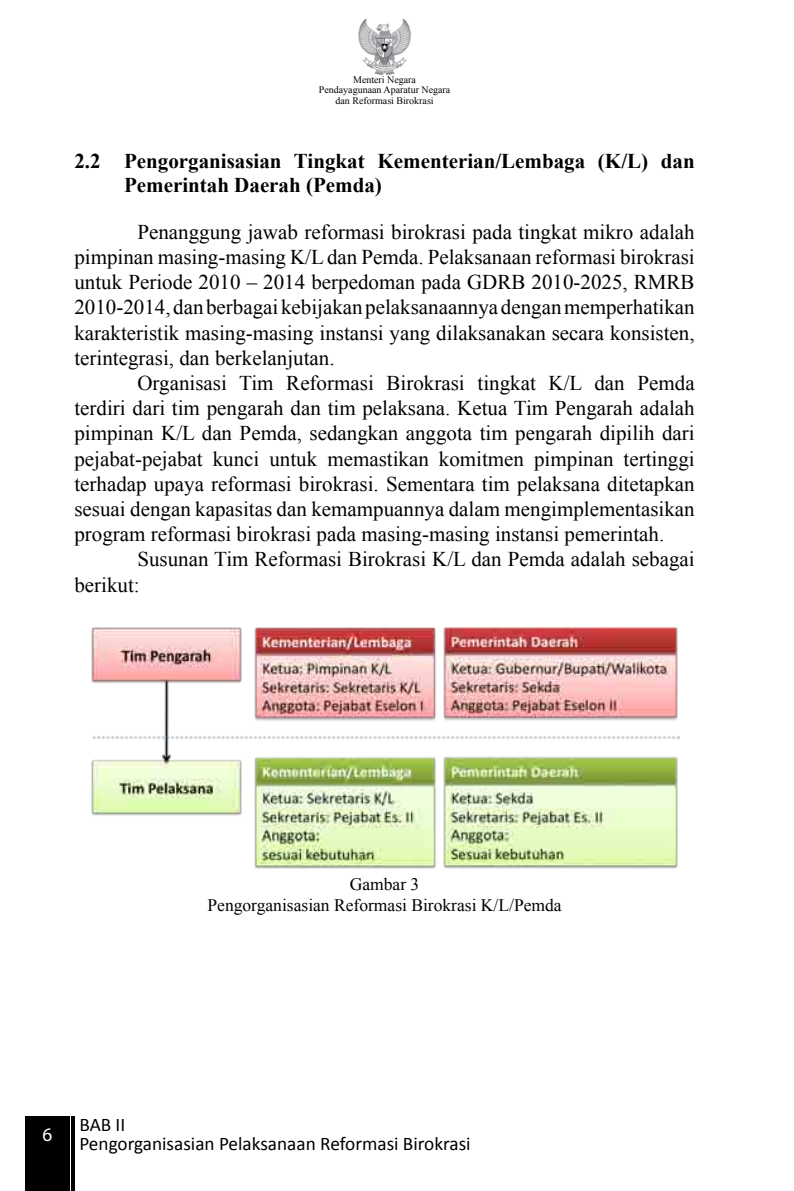
<style>
.page{position:relative;width:794px;height:1191px;background:#fff}
.page>*{position:absolute;margin:0;border:0;box-sizing:border-box;transform-origin:0 0}
.t1{font:21px/25.2px "Times New Roman";color:#000;text-align:justify}
.t2{font:700 21px/24.2px "Times New Roman";color:#000}
.t3{font:19.25px/19.2px "Calibri";color:#000}
.t4{font:19.25px "Myriad Pro";color:#fff}
.t5{font:17.5px/21px "Times New Roman";color:#000;text-align:center}
.t6{font:9.97px/10.2px "Times New Roman";color:#000;text-align:center}
</style>
<div class="page">
<img style="left:358px;top:19px;width:53px;height:57px">
<div style="left:25px;top:1116px;width:45px;height:75px;background:#000"></div>
<hr style="left:71px;top:1116px;width:3px;height:75px;background:#000">
<img style="left:91px;top:627px;width:588px;height:242px">
<p class="t6" style="left:319px;top:75px;width:133px">Menteri Negara<br>Pendayagunaan Aparatur Negara dan Reformasi Birokrasi</p>
<p class="t2" style="left:124px;top:149px;width:572px;text-indent:-50px">2.2 Pengorganisasian Tingkat Kementerian/Lembaga (K/L) dan<br>Pemerintah Daerah (Pemda)</p>
<p class="t1" style="left:74px;top:219px;width:622px;text-indent:63px">Penanggung jawab reformasi birokrasi pada tingkat mikro adalah pimpinan masing-masing K/L dan Pemda. Pelaksanaan reformasi birokrasi untuk Periode 2010 – 2014 berpedoman pada GDRB 2010-2025, RMRB 2010-2014, dan berbagai kebijakan pelaksanaannya dengan memperhatikan karakteristik masing-masing instansi yang dilaksanakan secara konsisten, terintegrasi, dan berkelanjutan.</p>
<p class="t1" style="left:74px;top:370px;width:622px;text-indent:63px">Organisasi Tim Reformasi Birokrasi tingkat K/L dan Pemda terdiri dari tim pengarah dan tim pelaksana. Ketua Tim Pengarah adalah pimpinan K/L dan Pemda, sedangkan anggota tim pengarah dipilih dari pejabat-pejabat kunci untuk memastikan komitmen pimpinan tertinggi terhadap upaya reformasi birokrasi. Sementara tim pelaksana ditetapkan sesuai dengan kapasitas dan kemampuannya dalam mengimplementasikan program reformasi birokrasi pada masing-masing instansi pemerintah.</p>
<p class="t1" style="left:74px;top:546px;width:622px;text-indent:63px">Susunan Tim Reformasi Birokrasi K/L dan Pemda adalah sebagai berikut:</p>
<p class="t5" style="left:207px;top:873px;width:356px">Gambar 3<br>Pengorganisasian Reformasi Birokrasi K/L/Pemda</p>
<p class="t4" style="left:43px;top:1122px;width:11px">6</p>
<p class="t3" style="left:79px;top:1114px;width:393px">BAB II<br>Pengorganisasian Pelaksanaan Reformasi Birokrasi</p>
</div>
